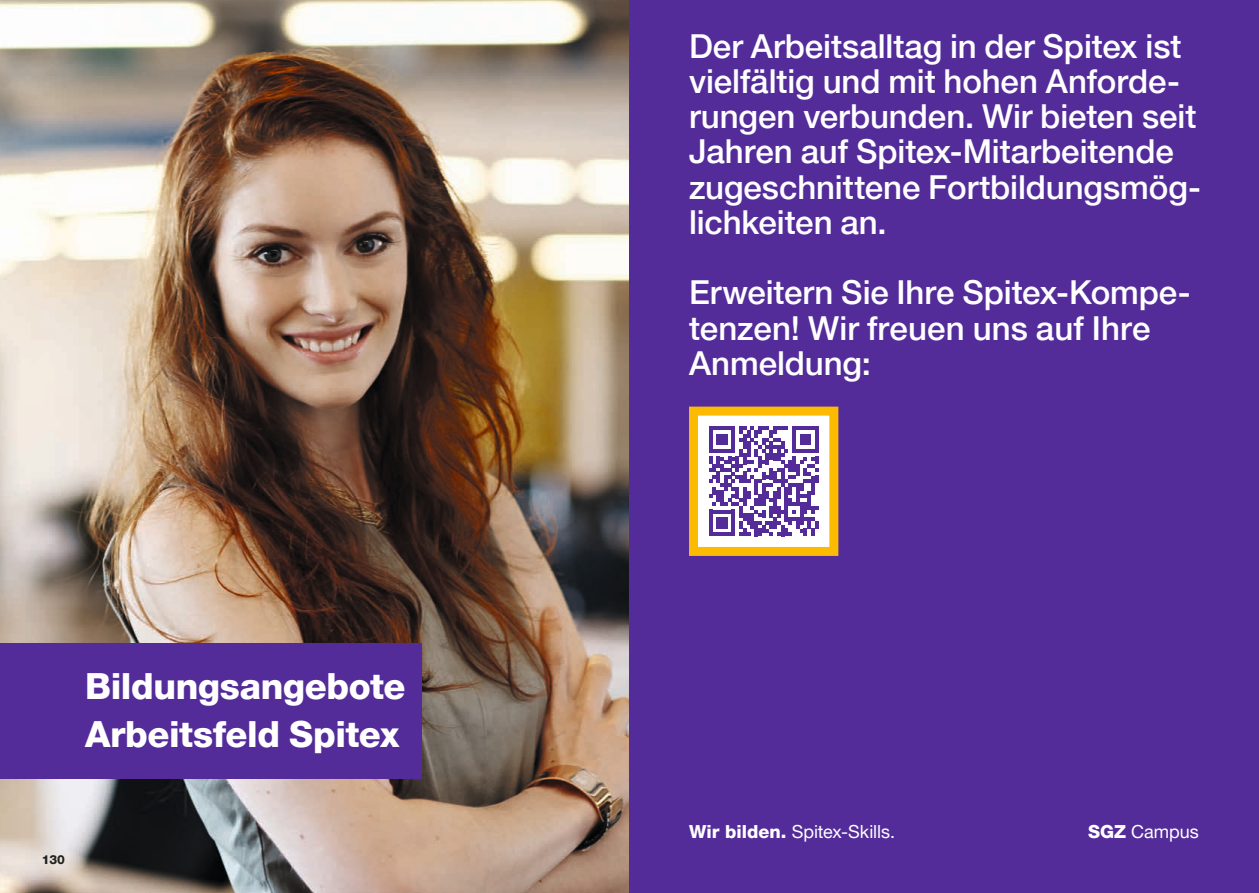
<style>
.page{position:relative;width:1259px;height:893px;background:#fff}
.page>*{position:absolute;margin:0;border:0;box-sizing:border-box;transform-origin:0 0}
._01_Titel_Heavy_48pt{font:800 36px/48px "Helvetica Neue LT Pro";letter-spacing:-.01em;color:#fff}
._03_Lead_Medium_22pt{font:500 33px/35.2px "Helvetica Neue LT Pro";letter-spacing:-.005em;color:#fff}
.Claim{font:18px "Helvetica Neue LT Pro";color:#fff}
.t1{font:800 12.3px "Helvetica Neue LT Pro";color:#21201c}
.s1{font-weight:800}
</style>
<div class="page">
<img style="left:0;top:0;width:629px;height:893px">
<div style="left:629px;top:0;width:630px;height:893px;background:#532c9a"></div>
<div style="left:693px;top:411px;width:141px;height:140px;background:#fff"></div>
<svg style="left:709px;top:426px;width:109px;height:110px"></svg>
<div style="left:689px;top:407px;width:149px;height:149px;border:9px solid #fcbb00"></div>
<div style="left:0;top:643px;width:421px;height:136px;background:#532c9a"></div>
<h1 class="_01_Titel_Heavy_48pt" style="left:85px;top:662px;width:322px">Bildungsangebote<br>Arbeitsfeld Spitex</h1>
<p class="t1" style="left:42px;top:852px;width:25px">130</p>
<p class="_03_Lead_Medium_22pt" style="left:689px;top:28px;width:513px">Der Arbeitsalltag in der Spitex ist vielfältig und mit hohen Anforde&shy;rungen verbunden. Wir bieten seit<br>Jahren auf Spitex-Mitarbeitende zugeschnittene Fortbildungsmög&shy;lichkeiten an.</p>
<p class="_03_Lead_Medium_22pt" style="left:689px;top:275px;width:503px">Erweitern Sie Ihre Spitex-Kompe&shy;tenzen! Wir freuen uns auf Ihre<br>Anmeldung:</p>
<p class="Claim" style="left:689px;top:820px;width:207px"><span class="s1">Wir bilden.</span> Spitex-Skills.</p>
<p class="Claim" style="left:1088px;top:820px;width:112px"><span class="s1">SGZ</span> Campus</p>
</div>
